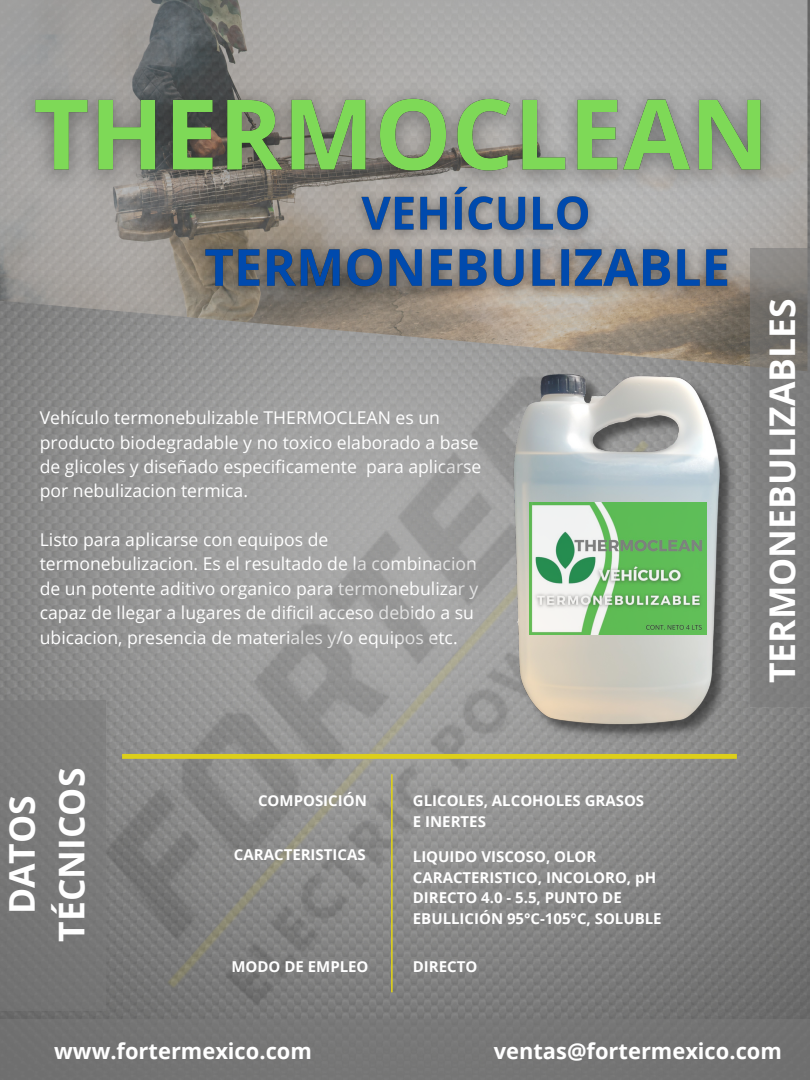
<style>
.page{position:relative;width:810px;height:1080px;background:#fff}
.page>*{position:absolute;margin:0;border:0;box-sizing:border-box;transform-origin:0 0}
.t1{font:700 35.5px/49.6px "Open Sans";color:#fff;text-align:center}
.t2{font:700 21.88px "Open Sans";color:#fff}
.t3{font:17.62px/24.4px "Open Sans";color:#fff}
.t4{font:700 15px/20.6px "Open Sans";color:#fff}
</style>
<div class="page">
<img style="left:0;top:0;width:810px;height:1019px">
<img style="left:0;top:0;width:808px;height:371px">
<img style="left:16px;top:297px;width:752px;height:722px">
<svg style="left:122px;top:754px;width:615px;height:5px;background:#dacd1d"></svg>
<div style="left:0;top:700px;width:105px;height:311px;background:#797979"></div>
<svg style="left:391px;top:774px;width:2px;height:218px"></svg>
<div style="left:0;top:1019px;width:810px;height:61px;background:#797979"></div>
<svg style="left:750px;top:249px;width:60px;height:458px;background:#7e7d7c"></svg>
<img style="left:5px;top:40px;width:793px;height:191px">
<img style="left:346px;top:167px;width:272px;height:49px">
<img style="left:188px;top:216px;width:573px;height:105px">
<img style="left:513px;top:371px;width:225px;height:373px">
<img style="left:530px;top:502px;width:177px;height:133px">
<p class="t3" style="left:40px;top:405px;width:443px">Vehículo termonebulizable THERMOCLEAN es un producto biodegradable y no toxico elaborado a base de glicoles y diseñado especificamente para aplicarse por nebulizacion termica.</p>
<p class="t3" style="left:40px;top:527px;width:440px">Listo para aplicarse con equipos de termonebulizacion. Es el resultado de la combinacion de un potente aditivo organico para termonebulizar y capaz de llegar a lugares de dificil acceso debido a su ubicacion, presencia de materiales y/o equipos etc.</p>
<h1 class="t1" style="left:-4px;top:942px;width:175px;rotate:-90deg">DATOS<br>TÉCNICOS</h1>
<p class="t4" style="left:258px;top:790px;width:110px">COMPOSICIÓN</p>
<p class="t4" style="left:234px;top:844px;width:133px">CARACTERISTICAS</p>
<p class="t4" style="left:231px;top:956px;width:139px">MODO DE EMPLEO</p>
<p class="t4" style="left:413px;top:790px;width:233px">GLICOLES, ALCOHOLES GRASOS<br>E INERTES</p>
<p class="t4" style="left:413px;top:846px;width:250px">LIQUIDO VISCOSO, OLOR<br>CARACTERISTICO, INCOLORO, pH<br>DIRECTO 4.0 - 5.5, PUNTO DE<br>EBULLICIÓN 95°C-105°C, SOLUBLE</p>
<p class="t4" style="left:413px;top:956px;width:66px">DIRECTO</p>
<h1 class="t1" style="left:757px;top:683px;width:386px;rotate:-90deg">TERMONEBULIZABLES</h1>
<p class="t2" style="left:54px;top:1035px;width:259px">www.fortermexico.com</p>
<p class="t2" style="left:494px;top:1035px;width:290px">ventas@fortermexico.com</p>
</div>
